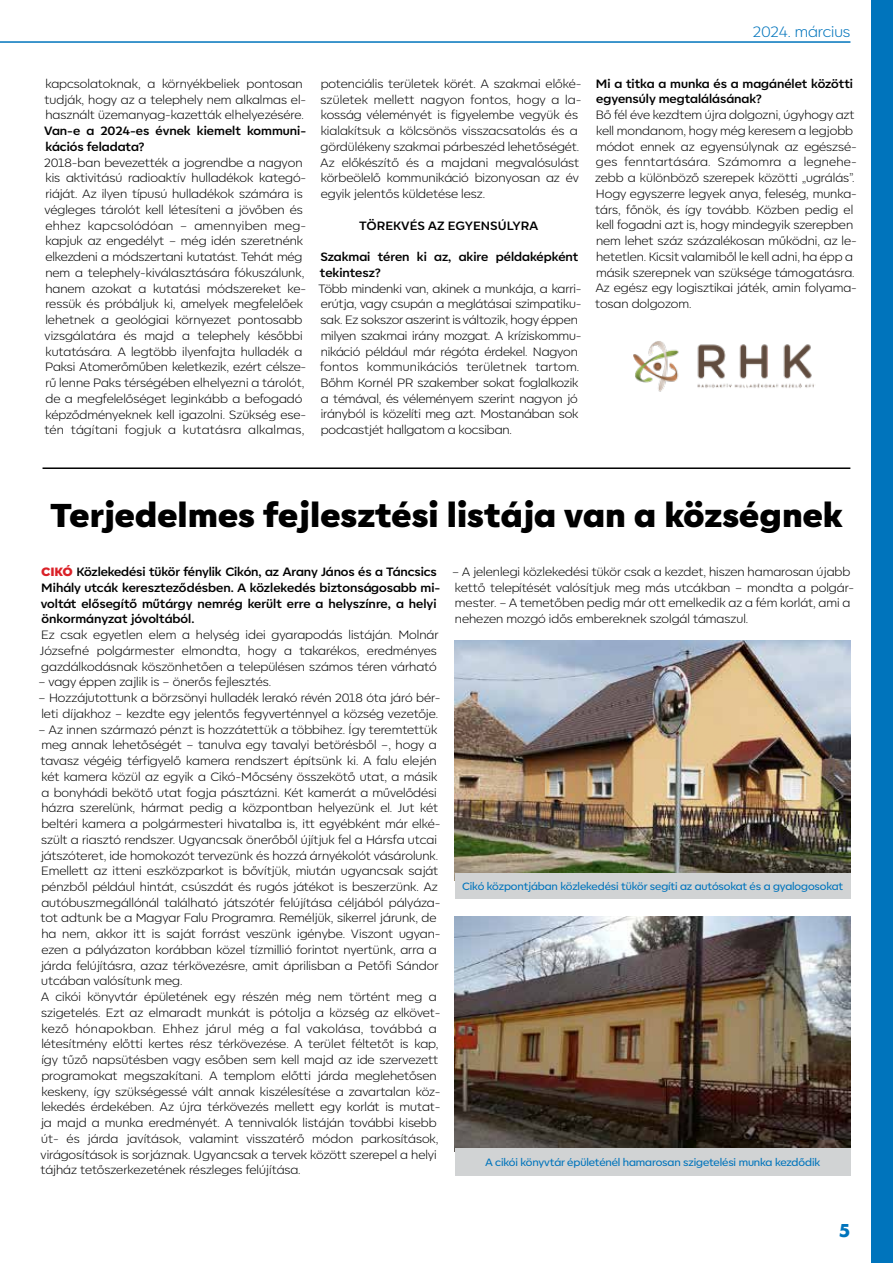
<style>
.page{position:relative;width:893px;height:1263px;background:#fff}
.page>*{position:absolute;margin:0;border:0;box-sizing:border-box;transform-origin:0 0}
.t1{font:900 33px "Corsa Grotesk";color:#000}
.t2{font:700 19.5px "Futura New";color:#0074bc}
.t3{font:300 15px "Corsa Grotesk";color:#0074bc}
.t4{font:300 12px/15.8px "Corsa Grotesk";color:#000}
.t5{font:700 12px/15.8px "Corsa Grotesk";color:#000}
.t6{font:500 10.5px "Corsa Grotesk";letter-spacing:-.01em;color:#0074bc}
.s1{font-weight:900;color:#da2128}
</style>
<div class="page">
<div style="left:872px;top:0;width:21px;height:1263px;background:#0074bc"></div>
<hr style="left:0;top:41px;width:850px;height:2px;background:#0074bc">
<img style="left:633px;top:341px;width:181px;height:51px">
<hr style="left:43px;top:467px;width:807px;height:2px;background:#000">
<img style="left:455px;top:640px;width:395px;height:233px">
<div style="left:455px;top:873px;width:395px;height:25px;background:#d1d3d4"></div>
<img style="left:455px;top:916px;width:395px;height:232px">
<div style="left:455px;top:1148px;width:395px;height:27px;background:#d1d3d4"></div>
<p class="t3" style="left:753px;top:23px;width:99px">2024. március</p>
<p class="t4" style="left:45px;top:76px;width:263px">kapcsolatoknak, a környékbeliek pontosan tudják, hogy az a telephely nem alkalmas el&shy;használt üzemanyag-kazetták elhelyezésére.</p>
<p class="t5" style="left:44px;top:123px;width:263px">Van-e a 2024-es évnek kiemelt kommuni&shy;kációs feladata?</p>
<p class="t4" style="left:44px;top:154px;width:264px">2018-ban bevezették a jogrendbe a nagyon kis aktivitású radioaktív hulladékok kategó&shy;riáját. Az ilyen típusú hulladékok számára is végleges tárolót kell létesíteni a jövőben és ehhez kapcsolódóan – amennyiben meg&shy;kapjuk az engedélyt – még idén szeretnénk elkezdeni a módszertani kutatást. Tehát még nem a telephely-kiválasztására fókuszálunk, hanem azokat a kutatási módszereket ke&shy;ressük és próbáljuk ki, amelyek megfelelőek lehetnek a geológiai környezet pontosabb vizsgálatára és majd a telephely későbbi kutatására. A legtöbb ilyenfajta hulladék a Paksi Atomerőműben keletkezik, ezért célsze&shy;rű lenne Paks térségében elhelyezni a tárolót, de a megfelelőséget leginkább a befogadó képződményeknek kell igazolni. Szükség ese&shy;tén tágítani fogjuk a kutatásra alkalmas,</p>
<p class="t4" style="left:320px;top:75px;width:263px">potenciális területek körét. A szakmai előké&shy;születek mellett nagyon fontos, hogy a la&shy;kosság véleményét is figyelembe vegyük és kialakítsuk a kölcsönös visszacsatolás és a gördülékeny szakmai párbeszéd lehetőségét.<br>Az előkészítő és a majdani megvalósulást körbeölelő kommunikáció bizonyosan az év egyik jelentős küldetése lesz.</p>
<p class="t5" style="left:359px;top:217px;width:181px">TÖREKVÉS AZ EGYENSÚLYRA</p>
<p class="t5" style="left:320px;top:249px;width:260px">Szakmai téren ki az, akire példaképként tekintesz?</p>
<p class="t4" style="left:319px;top:280px;width:265px">Több mindenki van, akinek a munkája, a karri&shy;erútja, vagy csupán a meglátásai szimpatiku&shy;sak. Ez sokszor aszerint is változik, hogy éppen milyen szakmai irány mozgat. A kríziskommu&shy;nikáció például már régóta érdekel. Nagyon fontos kommunikációs területnek tartom.<br>Bőhm Kornél PR szakember sokat foglalkozik a témával, és véleményem szerint nagyon jó irányból is közelíti meg azt. Mostanában sok podcastjét hallgatom a kocsiban.</p>
<p class="t5" style="left:596px;top:75px;width:259px">Mi a titka a munka és a magánélet közötti egyensúly megtalálásának?</p>
<p class="t4" style="left:595px;top:107px;width:263px">Bő fél éve kezdtem újra dolgozni, úgyhogy azt kell mondanom, hogy még keresem a legjobb módot ennek az egyensúlynak az egészsé&shy;ges fenntartására. Számomra a legnehe&shy;zebb a különböző szerepek közötti „ugrálás”.<br>Hogy egyszerre legyek anya, feleség, munka&shy;társ, főnök, és így tovább. Közben pedig el kell fogadni azt is, hogy mindegyik szerepben nem lehet száz százalékosan működni, az le&shy;hetetlen. Kicsit valamiből le kell adni, ha épp a másik szerepnek van szüksége támogatásra.<br>Az egész egy logisztikai játék, amin folyama&shy;tosan dolgozom.</p>
<h1 class="t1" style="left:50px;top:494px;width:795px">Terjedelmes fejlesztési listája van a községnek</h1>
<p class="t5" style="left:41px;top:564px;width:401px"><span class="s1">CIKÓ</span> Közlekedési tükör fénylik Cikón, az Arany János és a Táncsics Mihály utcák kereszteződésben. A közlekedés biztonságosabb mi&shy;voltát elősegítő műtárgy nemrég került erre a helyszínre, a helyi önkormányzat jóvoltából.</p>
<p class="t4" style="left:40px;top:627px;width:400px">Ez csak egyetlen elem a helység idei gyarapodás listáján. Molnár<br>Józsefné polgármester elmondta, hogy a takarékos, eredményes gazdálkodásnak köszönhetően a településen számos téren várható</p>
<p class="t4" style="left:39px;top:674px;width:234px">– vagy éppen zajlik is – önerős fejlesztés.</p>
<p class="t4" style="left:39px;top:690px;width:404px">– Hozzájutottunk a börzsönyi hulladék lerakó révén 2018 óta járó bér&shy;leti díjakhoz – kezdte egy jelentős fegyverténnyel a község vezetője.</p>
<p class="t4" style="left:39px;top:721px;width:404px">– Az innen származó pénzt is hozzátettük a többihez. Így teremtettük meg annak lehetőségét – tanulva egy tavalyi betörésből –, hogy a tavasz végéig térfigyelő kamera rendszert építsünk ki. A falu elején két kamera közül az egyik a Cikó-Mőcsény összekötő utat, a másik a bonyhádi bekötő utat fogja pásztázni. Két kamerát a művelődési házra szerelünk, hármat pedig a központban helyezünk el. Jut két beltéri kamera a polgármesteri hivatalba is, itt egyébként már elké&shy;szült a riasztó rendszer. Ugyancsak önerőből újítjuk fel a Hársfa utcai játszóteret, ide homokozót tervezünk és hozzá árnyékolót vásárolunk.<br>Emellett az itteni eszközparkot is bővítjük, miután ugyancsak saját pénzből például hintát, csúszdát és rugós játékot is beszerzünk. Az autóbuszmegállónál található játszótér felújítása céljából pályáza&shy;tot adtunk be a Magyar Falu Programra. Reméljük, sikerrel járunk, de ha nem, akkor itt is saját forrást veszünk igénybe. Viszont ugyan&shy;ezen a pályázaton korábban közel tízmillió forintot nyertünk, arra a járda felújításra, azaz térkövezésre, amit áprilisban a Petőfi Sándor utcában valósítunk meg.<br>A cikói könyvtár épületének egy részén még nem történt meg a szigetelés. Ezt az elmaradt munkát is pótolja a község az elkövet&shy;kező hónapokban. Ehhez járul még a fal vakolása, továbbá a létesítmény előtti kertes rész térkövezése. A terület féltetőt is kap, így tűző napsütésben vagy esőben sem kell majd az ide szervezett programokat megszakítani. A templom előtti járda meglehetősen keskeny, így szükségessé vált annak kiszélesítése a zavartalan köz&shy;lekedés érdekében. Az újra térkövezés mellett egy korlát is mutat&shy;ja majd a munka eredményét. A tennivalók listáján további kisebb út- és járda javítások, valamint visszatérő módon parkosítások, virágosítások is sorjáznak. Ugyancsak a tervek között szerepel a helyi tájház tetőszerkezetének részleges felújítása.</p>
<p class="t4" style="left:452px;top:563px;width:403px">– A jelenlegi közlekedési tükör csak a kezdet, hiszen hamarosan újabb kettő telepítését valósítjuk meg más utcákban – mondta a polgár&shy;mester. – A temetőben pedig már ott emelkedik az a fém korlát, ami a nehezen mozgó idős embereknek szolgál támaszul.</p>
<p class="t6" style="left:462px;top:879px;width:382px">Cikó központjában közlekedési tükör segíti az autósokat és a gyalogosokat</p>
<p class="t6" style="left:485px;top:1155px;width:337px">A cikói könyvtár épületénél hamarosan szigetelési munka kezdődik</p>
<h2 class="t2" style="left:839px;top:1218px;width:13px">5</h2>
</div>
